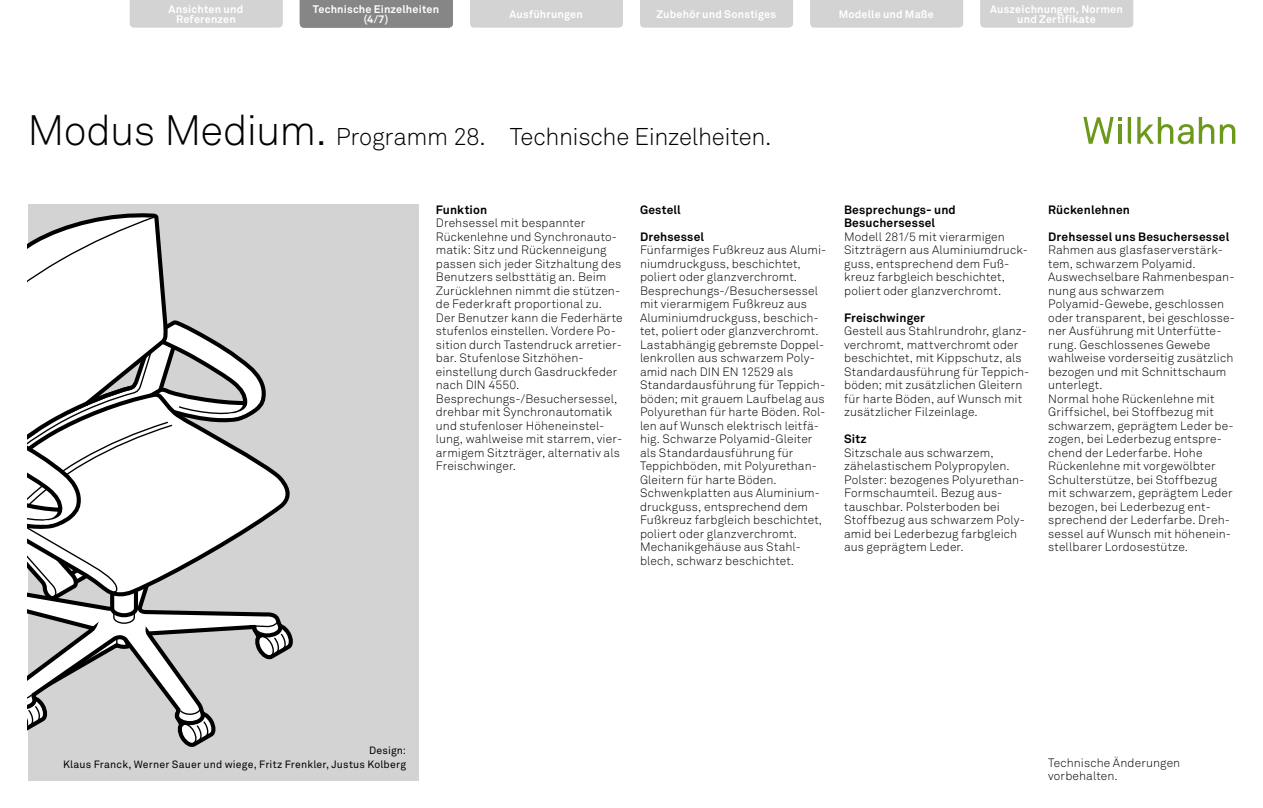
<style>
.page{position:relative;width:1263px;height:808px;background:#fff}
.page>*{position:absolute;margin:0;border:0;box-sizing:border-box;transform-origin:0 0}
.t1{font:300 24px "Akkurat Pro";letter-spacing:-.015em;color:#000}
.t2{font:300 12px/13.5px "Akkurat Pro";letter-spacing:.01em;color:#000}
.t3{font:700 12px/13.5px "Akkurat Pro";letter-spacing:.015em;color:#000}
.t4{font:700 10.8px/10.5px "Akkurat Pro";letter-spacing:.015em;color:#fff;text-align:center}
.t5{font:10.5px/13.5px "Akkurat Pro";letter-spacing:.02em;color:#000;text-align:right}
.s1{font-size:42px}
</style>
<div class="page">
<div style="left:28px;top:204px;width:390px;height:576px;background:#d3d3d3"></div>
<svg style="left:28px;top:214px;width:265px;height:533px"></svg>
<div style="left:130px;top:0;width:153px;height:28px;background:#d3d3d3"></div>
<div style="left:470px;top:0;width:153px;height:28px;background:#d3d3d3"></div>
<div style="left:810px;top:0;width:153px;height:28px;background:#d3d3d3"></div>
<div style="left:980px;top:0;width:153px;height:28px;background:#d3d3d3"></div>
<div style="left:640px;top:0;width:153px;height:28px;background:#d3d3d3"></div>
<div style="left:300px;top:0;width:153px;height:28px;background:#868686"></div>
<svg style="left:1083px;top:117px;width:39px;height:27px"></svg>
<hr style="left:1118px;top:125px;width:3px;height:19px;background:#6c991c">
<svg style="left:1128px;top:117px;width:3px;height:27px"></svg>
<svg style="left:1137px;top:117px;width:56px;height:27px"></svg>
<svg style="left:1199px;top:117px;width:15px;height:27px"></svg>
<svg style="left:1220px;top:124px;width:15px;height:20px"></svg>
<p class="t4" style="left:313px;top:4px;width:128px">Technische Einzelheiten (4/7)</p>
<p class="t4" style="left:169px;top:4px;width:76px">Ansichten und<br>Referenzen</p>
<p class="t4" style="left:509px;top:9px;width:75px">Ausführungen</p>
<p class="t4" style="left:839px;top:9px;width:97px">Modelle und Maße</p>
<p class="t4" style="left:990px;top:4px;width:134px">Auszeichnungen, Normen und Zertifikate</p>
<p class="t4" style="left:313px;top:9px;width:128px">Technische Einzelheiten</p>
<p class="t4" style="left:656px;top:9px;width:121px">Zubehör und Sonstiges</p>
<h1 class="t1" style="left:28px;top:122px;width:745px"><span class="s1">Modus Medium.</span> Programm 28. Technische Einzelheiten.</h1>
<p class="t3" style="left:436px;top:202px;width:53px">Funktion</p>
<p class="t2" style="left:436px;top:216px;width:188px">Drehsessel mit bespannter<br>Rückenlehne und Synchronauto&shy;matik: Sitz und Rückenneigung passen sich jeder Sitzhaltung des<br>Benutzers selbsttätig an. Beim<br>Zurücklehnen nimmt die stützen&shy;de Federkraft proportional zu.<br>Der Benutzer kann die Federhärte stufenlos einstellen. Vordere Po&shy;sition durch Tastendruck arretier&shy;bar. Stufenlose Sitzhöhen&shy;einstellung durch Gasdruckfeder nach DIN 4550.<br>Besprechungs‑/Besuchersessel, drehbar mit Synchronautomatik und stufenloser Höheneinstel&shy;lung, wahlweise mit starrem, vier&shy;armigem Sitzträger, alternativ als<br>Freischwinger.</p>
<p class="t3" style="left:640px;top:202px;width:42px">Gestell</p>
<p class="t3" style="left:640px;top:229px;width:66px">Drehsessel</p>
<p class="t2" style="left:640px;top:243px;width:188px">Fünfarmiges Fußkreuz aus Alumi&shy;niumdruckguss, beschichtet, poliert oder glanzverchromt.<br>Besprechungs‑/Besuchersessel mit vierarmigem Fußkreuz aus<br>Aluminiumdruckguss, beschich&shy;tet, poliert oder glanzverchromt.<br>Lastabhängig gebremste Doppel&shy;lenkrollen aus schwarzem Poly&shy;amid nach DIN EN 12529 als<br>Standardausführung für Teppich&shy;böden; mit grauem Laufbelag aus<br>Polyurethan für harte Böden. Rol&shy;len auf Wunsch elektrisch leitfä&shy;hig. Schwarze Polyamid-Gleiter als Standardausführung für<br>Teppichböden, mit Polyurethan-<br>Gleitern für harte Böden.<br>Schwenkplatten aus Aluminium&shy;druckguss, entsprechend dem<br>Fußkreuz farbgleich beschichtet, poliert oder glanzverchromt.<br>Mechanikgehäuse aus Stahl&shy;blech, schwarz beschichtet.</p>
<p class="t3" style="left:844px;top:202px;width:113px">Besprechungs- und<br>Besuchersessel</p>
<p class="t2" style="left:844px;top:230px;width:185px">Modell 281/5 mit vierarmigen<br>Sitzträgern aus Aluminiumdruck&shy;guss, entsprechend dem Fuß&shy;kreuz farbgleich beschichtet, poliert oder glanzverchromt.</p>
<p class="t3" style="left:844px;top:310px;width:82px">Freischwinger</p>
<p class="t2" style="left:844px;top:324px;width:187px">Gestell aus Stahlrundrohr, glanz&shy;verchromt, mattverchromt oder beschichtet, mit Kippschutz, als<br>Standardausführung für Teppich&shy;böden; mit zusätzlichen Gleitern für harte Böden, auf Wunsch mit zusätzlicher Filzeinlage.</p>
<p class="t3" style="left:844px;top:432px;width:24px">Sitz</p>
<p class="t2" style="left:844px;top:446px;width:182px">Sitzschale aus schwarzem, zähelastischem Polypropylen.<br>Polster: bezogenes Polyurethan-<br>Formschaumteil. Bezug aus&shy;tauschbar. Polsterboden bei<br>Stoffbezug aus schwarzem Poly&shy;amid bei Lederbezug farbgleich aus geprägtem Leder.</p>
<p class="t3" style="left:1048px;top:202px;width:83px">Rückenlehnen</p>
<p class="t3" style="left:1048px;top:229px;width:183px">Drehsessel uns Besuchersessel</p>
<p class="t2" style="left:1048px;top:243px;width:188px">Rahmen aus glasfaserverstärk&shy;tem, schwarzem Polyamid.<br>Auswechselbare Rahmenbespan&shy;nung aus schwarzem<br>Polyamid-Gewebe, geschlossen oder transparent, bei geschlosse&shy;ner Ausführung mit Unterfütte&shy;rung. Geschlossenes Gewebe wahlweise vorderseitig zusätzlich bezogen und mit Schnittschaum unterlegt.<br>Normal hohe Rückenlehne mit<br>Griffsichel, bei Stoffbezug mit schwarzem, geprägtem Leder be&shy;zogen, bei Lederbezug entspre&shy;chend der Lederfarbe. Hohe<br>Rückenlehne mit vorgewölbter<br>Schulterstütze, bei Stoffbezug mit schwarzem, geprägtem Leder bezogen, bei Lederbezug ent&shy;sprechend der Lederfarbe. Dreh&shy;sessel auf Wunsch mit höhenein&shy;stellbarer Lordosestütze.</p>
<p class="t5" style="left:63px;top:744px;width:344px">Design:<br>Klaus Franck, Werner Sauer und wiege, Fritz Frenkler, Justus Kolberg</p>
<p class="t2" style="left:1048px;top:756px;width:134px">Technische Änderungen vorbehalten.</p>
</div>
